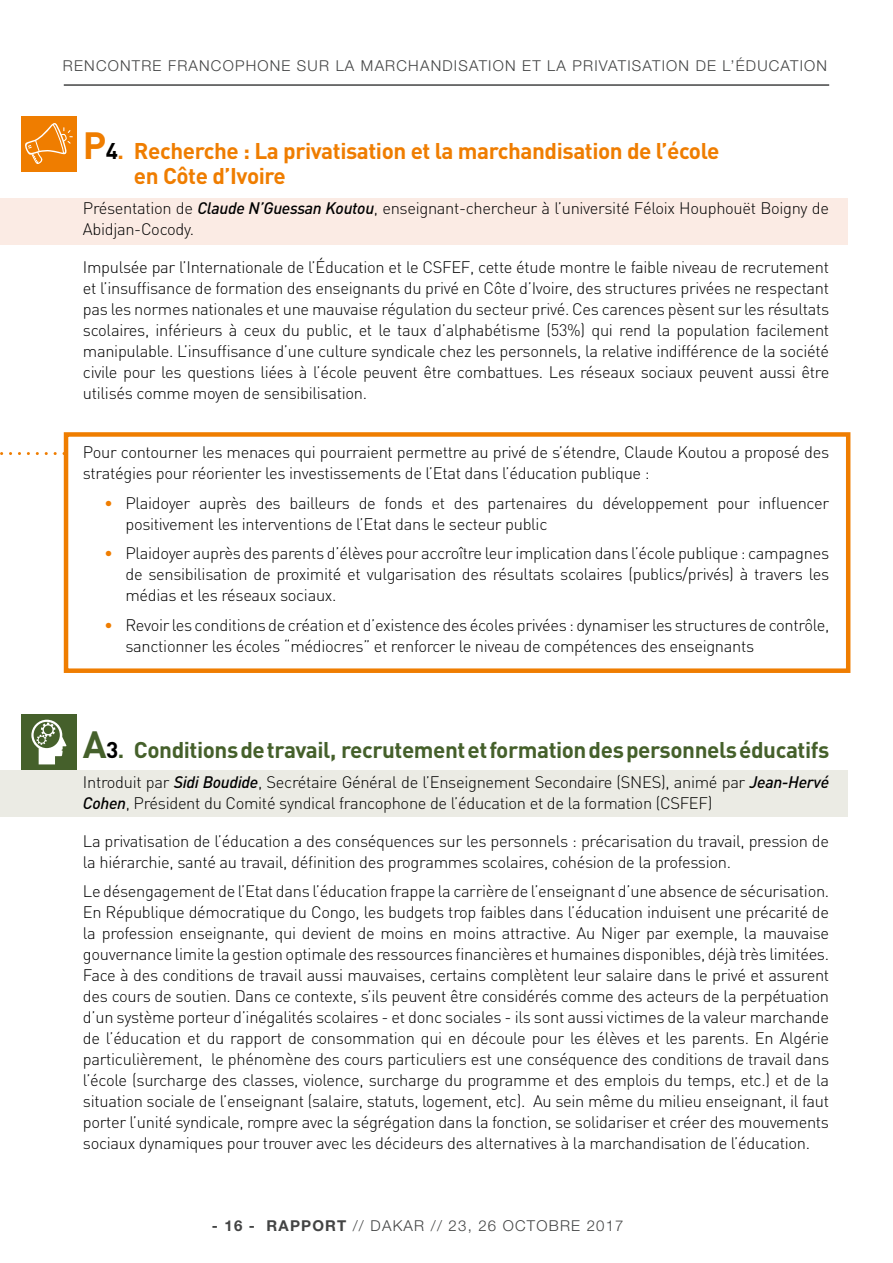
<style>
.page{position:relative;width:893px;height:1263px;background:#fff}
.page>*{position:absolute;margin:0;border:0;box-sizing:border-box;transform-origin:0 0}
.t1{font:700 22.5px/25.5px "DIN";letter-spacing:-.02em;color:#ef7d00}
.t2{font:700 22.5px "DIN";letter-spacing:-.02em;color:#45602b}
.t3{font:300 16.5px/21px "DIN";letter-spacing:-.02em;color:#000}
.t4{font:300 15px "Helvetica Neue LT Std";letter-spacing:.08em;color:#434444}
.s1{font-size:37.5px}
.s2{color:#000}
.s3{font-weight:500;font-style:italic}
.s4{color:#ef7d00}
.s5{font-weight:700}
</style>
<div class="page">
<hr style="left:64px;top:84px;width:765px;height:2px;background:#434444">
<div style="left:0;top:198px;width:848px;height:46px;background:#fbebe4"></div>
<div style="left:0;top:770px;width:848px;height:46px;background:#ebebe4"></div>
<div style="left:64px;top:432px;width:786px;height:241px;border:4px solid #ef7d00"></div>
<svg style="left:0;top:452px;width:55px;height:3px"></svg>
<div style="left:21px;top:116px;width:56px;height:55px;background:#ef7d00"></div>
<svg style="left:25px;top:123px;width:48px;height:41px"></svg>
<div style="left:21px;top:714px;width:56px;height:56px;background:#45602b"></div>
<svg style="left:31px;top:720px;width:36px;height:44px"></svg>
<p class="t4" style="left:63px;top:56px;width:766px">RENCONTRE FRANCOPHONE SUR LA MARCHANDISATION ET LA PRIVATISATION DE L’ÉDUCATION</p>
<h1 class="t1" style="left:134px;top:137px;width:587px;text-indent:-51px"><span class="s1">P</span><span class="s2">4</span>. Recherche : La privatisation et la marchandisation de l’école en Côte d’Ivoire</h1>
<p class="t3" style="left:83px;top:197px;width:748px">Présentation de <span class="s3">Claude N’Guessan Koutou</span>, enseignant-chercheur à l’université Féloix Houphouët Boigny de<br>Abidjan-Cocody.</p>
<p class="t3" style="left:83px;top:256px;width:748px;text-align:justify">Impulsée par l’Internationale de l’Éducation et le CSFEF, cette étude montre le faible niveau de recrutement et l’insuffisance de formation des enseignants du privé en Côte d’Ivoire, des structures privées ne respectant pas les normes nationales et une mauvaise régulation du secteur privé. Ces carences pèsent sur les résultats scolaires, inférieurs à ceux du public, et le taux d’alphabétisme (53%) qui rend la population facilement manipulable. L’insuffisance d’une culture syndicale chez les personnels, la relative indifférence de la société civile pour les questions liées à l’école peuvent être combattues. Les réseaux sociaux peuvent aussi être utilisés comme moyen de sensibilisation.</p>
<p class="t3" style="left:83px;top:442px;width:748px">Pour contourner les menaces qui pourraient permettre au privé de s’étendre, Claude Koutou a proposé des stratégies pour réorienter les investissements de l’Etat dans l’éducation publique :</p>
<p class="t3" style="left:125px;top:492px;width:705px;text-indent:-21px"><span class="s4">•</span> Plaidoyer auprès des bailleurs de fonds et des partenaires du développement pour influencer positivement les interventions de l’Etat dans le secteur public</p>
<p class="t3" style="left:125px;top:543px;width:705px;text-align:justify;text-indent:-21px"><span class="s4">•</span> Plaidoyer auprès des parents d’élèves pour accroître leur implication dans l’école publique : campagnes de sensibilisation de proximité et vulgarisation des résultats scolaires (publics/privés) à travers les médias et les réseaux sociaux.</p>
<p class="t3" style="left:125px;top:614px;width:705px;text-indent:-21px"><span class="s4">•</span> Revoir les conditions de création et d’existence des écoles privées : dynamiser les structures de contrôle, sanctionner les écoles “médiocres” et renforcer le niveau de compétences des enseignants</p>
<h1 class="t2" style="left:83px;top:735px;width:748px"><span class="s1">A</span><span class="s2">3</span>. Conditions de travail, recrutement et formation des personnels éducatifs</h1>
<p class="t3" style="left:83px;top:771px;width:748px">Introduit par <span class="s3">Sidi Boudide</span>, Secrétaire Général de l’Enseignement Secondaire (SNES), animé par <span class="s3">Jean-Hervé<br>Cohen</span>, Président du Comité syndical francophone de l’éducation et de la formation (CSFEF)</p>
<p class="t3" style="left:83px;top:830px;width:748px">La privatisation de l’éducation a des conséquences sur les personnels : précarisation du travail, pression de la hiérarchie, santé au travail, définition des programmes scolaires, cohésion de la profession.</p>
<p class="t3" style="left:83px;top:880px;width:748px;text-align:justify">Le désengagement de l’Etat dans l’éducation frappe la carrière de l’enseignant d’une absence de sécurisation.<br>En République démocratique du Congo, les budgets trop faibles dans l’éducation induisent une précarité de la profession enseignante, qui devient de moins en moins attractive. Au Niger par exemple, la mauvaise gouvernance limite la gestion optimale des ressources financières et humaines disponibles, déjà très limitées.<br>Face à des conditions de travail aussi mauvaises, certains complètent leur salaire dans le privé et assurent des cours de soutien. Dans ce contexte, s’ils peuvent être considérés comme des acteurs de la perpétuation d’un système porteur d’inégalités scolaires - et donc sociales - ils sont aussi victimes de la valeur marchande de l’éducation et du rapport de consommation qui en découle pour les élèves et les parents. En Algérie particulièrement, le phénomène des cours particuliers est une conséquence des conditions de travail dans l’école (surcharge des classes, violence, surcharge du programme et des emplois du temps, etc.) et de la situation sociale de l’enseignant (salaire, statuts, logement, etc). Au sein même du milieu enseignant, il faut porter l’unité syndicale, rompre avec la ségrégation dans la fonction, se solidariser et créer des mouvements sociaux dynamiques pour trouver avec les décideurs des alternatives à la marchandisation de l’éducation.</p>
<p class="t4" style="left:212px;top:1217px;width:413px"><span class="s5">- 16 - RAPPORT</span> // DAKAR // 23, 26 OCTOBRE 2017</p>
</div>
